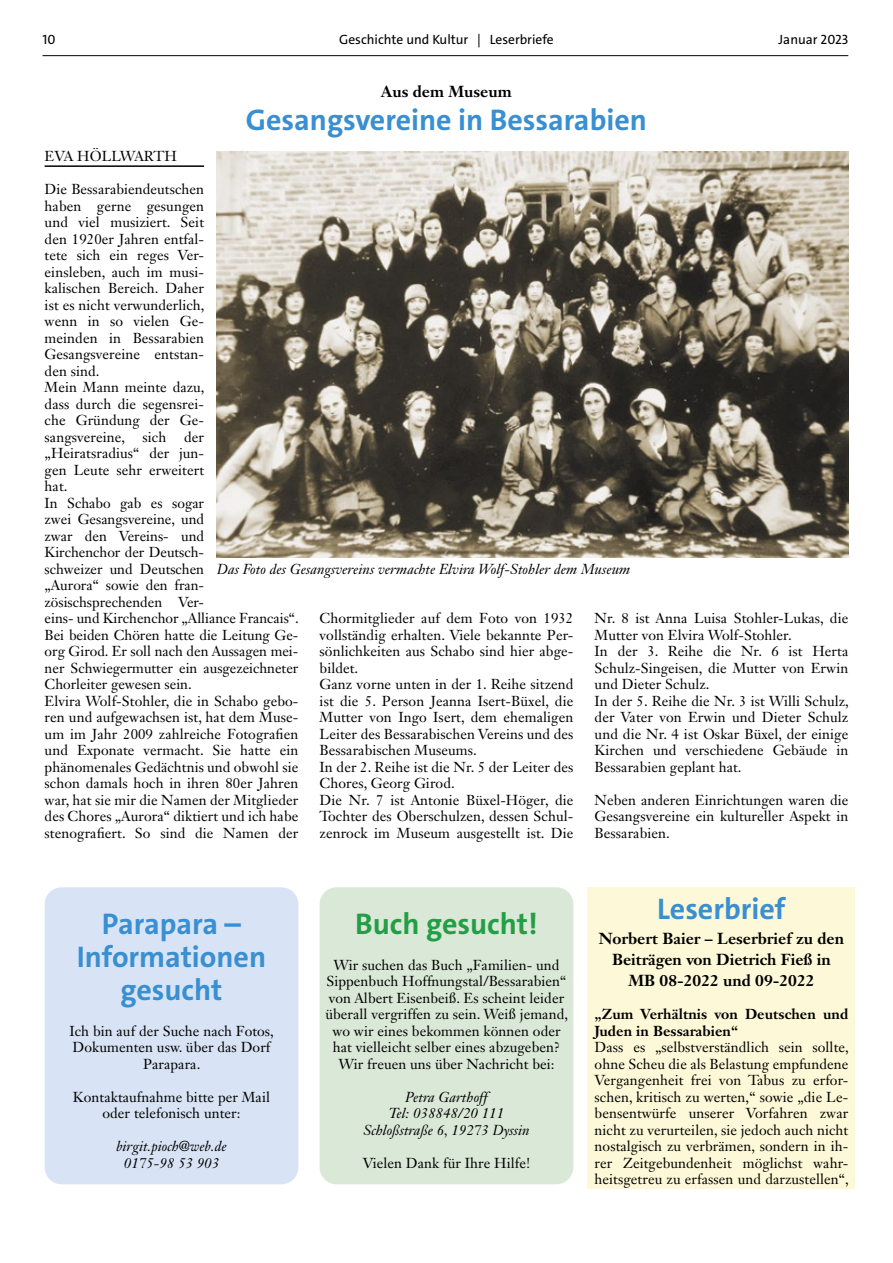
<style>
.page{position:relative;width:893px;height:1263px;background:#fff}
.page>*{position:absolute;margin:0;border:0;box-sizing:border-box;transform-origin:0 0}
.t1{font:700 30px/33px "The Sans";color:#398fd1;text-align:center}
.t2{font:700 30px "The Sans";color:#239e46}
.t3{font:700 15.75px/21px "Janson Text LT Std";color:#000;text-align:center}
.t4{font:14.25px/16.5px "Janson Text LT Std";letter-spacing:.005em;color:#000}
.t5{font:italic 14.25px/16.5px "Janson Text LT Std";letter-spacing:.005em;color:#000;text-align:center}
.t6{font:700 14.25px/16.5px "Janson Text LT Std";letter-spacing:.005em;color:#000}
.t7{font:13.5px "The Sans";color:#000}
</style>
<div class="page">
<hr style="left:43px;top:55px;width:805px;height:1px;background:#000">
<div style="left:587px;top:887px;width:268px;height:301px;background:#fdf9d8"></div>
<hr style="left:45px;top:165px;width:159px;height:2px;background:#000">
<img style="left:217px;top:152px;width:631px;height:405px">
<div style="left:45px;top:887px;width:253px;height:297px;background:#d8e4f5;border-radius:17px"></div>
<div style="left:320px;top:887px;width:253px;height:297px;background:#dae8d7;border-radius:17px"></div>
<p class="t7" style="left:43px;top:31px;width:15px">10</p>
<p class="t7" style="left:339px;top:31px;width:216px">Geschichte und Kultur | Leserbriefe</p>
<p class="t7" style="left:779px;top:31px;width:71px">Januar 2023</p>
<p class="t3" style="left:381px;top:81px;width:132px">Aus dem Museum</p>
<h1 class="t1" style="left:246px;top:104px;width:402px">Gesangsvereine in Bessarabien</h1>
<p class="t4" style="left:45px;top:148px;width:134px">EVA HÖLLWARTH</p>
<p class="t4" style="left:45px;top:181px;width:161px">Die Bessarabiendeutschen haben gerne gesungen und viel musiziert. Seit den 1920er Jahren entfal&shy;tete sich ein reges Ver&shy;einsleben, auch im musi&shy;kalischen Bereich. Daher ist es nicht verwunderlich, wenn in so vielen Ge&shy;meinden in Bessarabien<br>Gesangsvereine entstan&shy;den sind.<br>Mein Mann meinte dazu, dass durch die segensrei&shy;che Gründung der Ge&shy;sangsvereine, sich</p>
<p class="t4" style="left:45px;top:428px;width:256px;text-indent:139px">der „Heiratsradius“ der jun-<br>gen Leute sehr erweitert<br>hat.<br>In Schabo gab es sogar<br>zwei Gesangsvereine, und<br>zwar den Vereins- und<br>Kirchenchor der Deutsch-<br>schweizer und Deutschen<br>„Aurora“ sowie den fran&shy;zösischsprechenden Ver-<br>eins- und Kirchenchor „Alliance Francais“.<br>Bei beiden Chören hatte die Leitung Ge&shy;org Girod. Er soll nach den Aussagen mei&shy;ner Schwiegermutter ein ausgezeichneter<br>Chorleiter gewesen sein.<br>Elvira Wolf-Stohler, die in Schabo gebo&shy;ren und aufgewachsen ist, hat dem Muse&shy;um im Jahr 2009 zahlreiche Fotografien und Exponate vermacht. Sie hatte ein phänomenales Gedächtnis und obwohl sie schon damals hoch in ihren 80er Jahren war, hat sie mir die Namen der Mitglieder des Chores „Aurora“ diktiert und ich habe stenografiert. So sind die Namen der</p>
<p class="t5" style="left:217px;top:561px;width:415px">Das Foto des Gesangsvereins vermachte Elvira Wolf-Stohler dem Museum</p>
<p class="t4" style="left:320px;top:610px;width:255px">Chormitglieder auf dem Foto von 1932 vollständig erhalten. Viele bekannte Per&shy;sönlichkeiten aus Schabo sind hier abge&shy;bildet.<br>Ganz vorne unten in der 1. Reihe sitzend ist die 5. Person Jeanna Isert-Büxel, die Mutter von Ingo Isert, dem ehemaligen Leiter des Bessarabischen Vereins und des Bessarabischen Museums.<br>In der 2. Reihe ist die Nr. 5 der Leiter des Chores, Georg Girod.<br>Die Nr. 7 ist Antonie Büxel-Höger, die Tochter des Oberschulzen, dessen Schul&shy;zenrock im Museum ausgestellt ist. Die</p>
<p class="t4" style="left:595px;top:610px;width:256px">Nr. 8 ist Anna Luisa Stohler-Lukas, die Mutter von Elvira Wolf-Stohler.<br>In der 3. Reihe die Nr. 6 ist Herta Schulz-Singeisen, die Mutter von Erwin und Dieter Schulz.<br>In der 5. Reihe die Nr. 3 ist Willi Schulz, der Vater von Erwin und Dieter Schulz und die Nr. 4 ist Oskar Büxel, der einige Kirchen und verschiedene Gebäude in Bessarabien geplant hat.</p>
<p class="t4" style="left:595px;top:791px;width:255px;text-align:justify">Neben anderen Einrichtungen waren die Gesangsvereine ein kultureller Aspekt in Bessarabien.</p>
<h1 class="t1" style="left:77px;top:908px;width:191px">Parapara –<br>Informationen gesucht</h1>
<p class="t4" style="left:70px;top:1022px;width:206px;text-align:center">Ich bin auf der Suche nach Fotos,<br>Dokumenten usw. über das Dorf<br>Parapara.</p>
<p class="t4" style="left:73px;top:1088px;width:199px;text-align:center">Kontaktaufnahme bitte per Mail oder telefonisch unter:</p>
<p class="t5" style="left:116px;top:1138px;width:112px">birgit.pioch@web.de<br>0175-98 53 903</p>
<h1 class="t2" style="left:355px;top:905px;width:184px">Buch gesucht!</h1>
<p class="t4" style="left:325px;top:956px;width:244px;text-align:center">Wir suchen das Buch „Familien- und Sippenbuch Hoffnungstal/Bessarabien“ von Albert Eisenbeiß. Es scheint leider überall vergriffen zu sein. Weiß jemand, wo wir eines bekommen können oder hat vielleicht selber eines abzugeben?<br>Wir freuen uns über Nachricht bei:</p>
<p class="t5" style="left:363px;top:1089px;width:168px">Petra Garthoff<br>Tel: 038848/20 111<br>Schloßstraße 6, 19273 Dyssin</p>
<p class="t4" style="left:363px;top:1154px;width:169px">Vielen Dank für Ihre Hilfe!</p>
<h1 class="t1" style="left:657px;top:893px;width:130px">Leserbrief</h1>
<p class="t3" style="left:599px;top:928px;width:247px">Norbert Baier – Leserbrief zu den<br>Beiträgen von Dietrich Fieß in<br>MB 08-2022 und 09-2022</p>
<p class="t6" style="left:595px;top:1006px;width:255px">„Zum Verhältnis von Deutschen und<br>Juden in Bessarabien“</p>
<p class="t4" style="left:595px;top:1039px;width:256px;text-align:justify">Dass es „selbstverständlich sein sollte, ohne Scheu die als Belastung empfundene Vergangenheit frei von Tabus zu erfor&shy;schen, kritisch zu werten,“ sowie „die Le&shy;bensentwürfe unserer Vorfahren zwar nicht zu verurteilen, sie jedoch auch nicht nostalgisch zu verbrämen, sondern in ih&shy;rer Zeitgebundenheit möglichst wahr&shy;heitsgetreu zu erfassen und darzustellen“,</p>
</div>
